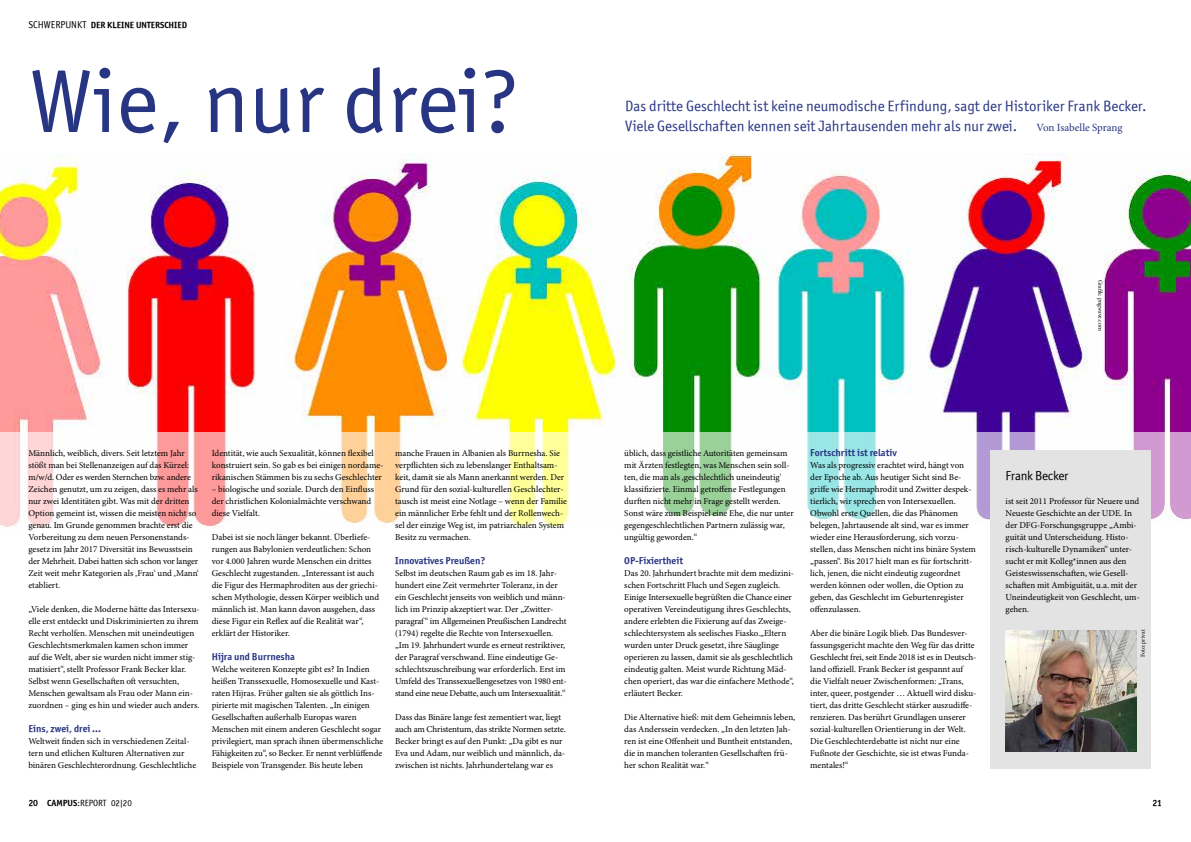
<style>
.page{position:relative;width:1191px;height:842px;background:#fff}
.page>*{position:absolute;margin:0;border:0;box-sizing:border-box;transform-origin:0 0}
.t1{font:89.6px "Officina Sans ITCTT Book";color:#283583}
.t2{font:15px/20px "Officina Sans ITCTT Book";color:#283583}
.t3{font:13px "Officina Sans ITCTT Book";letter-spacing:-.02em;color:#000}
.t4{font:11px "Minion Pro";letter-spacing:-.01em;color:#283583}
.t5{font:10px "Officina Sans ITCTT Bold";color:#283583}
.t6{font:9px/12px "Minion Pro";color:#000}
.t7{font:9px "Officina Sans ITCTT Bold";color:#000}
.t8{font:9px "Officina Sans ITCTT Book";color:#000}
.t9{font:6px "Minion Pro";letter-spacing:-.01em;color:#000}
.s1{font-family:"Officina Sans ITCTT Book";font-size:10px}
.s2{font-family:"Officina Sans ITCTT Bold"}
</style>
<div class="page">
<img style="left:0;top:153px;width:1191px;height:279px">
<svg style="left:0;top:432px;width:1191px;height:189px"></svg>
<div style="left:990px;top:450px;width:160px;height:318px;background:#e3e3e3"></div>
<img style="left:1005px;top:630px;width:131px;height:121px">
<p class="t7" style="left:28px;top:20px;width:160px"><span class="s1">SCHWERPUNKT</span> DER KLEINE UNTERSCHIED</p>
<h1 class="t1" style="left:30px;top:50px;width:490px">Wie, nur drei?</h1>
<p class="t6" style="left:28px;top:447px;width:172px">Männlich, weiblich, divers. Seit letztem Jahr stößt man bei Stellenanzeigen auf das Kürzel: m/w/d. Oder es werden Sternchen bzw. andere Zeichen genutzt, um zu zeigen, dass es mehr als nur zwei Identitäten gibt. Was mit der dritten Option gemeint ist, wissen die meisten nicht so genau. Im Grunde genommen brachte erst die Vorbereitung zu dem neuen Personenstands&shy;gesetz im Jahr 2017 Diversität ins Bewusstsein der Mehrheit. Dabei hatten sich schon vor langer Zeit weit mehr Kategorien als ‚Frau‘ und ‚Mann‘ etabliert.</p>
<p class="t6" style="left:28px;top:603px;width:173px">„Viele denken, die Moderne hätte das Intersexu&shy;elle erst entdeckt und Diskriminierten zu ihrem Recht verholfen. Menschen mit uneindeutigen Geschlechtsmerkmalen kamen schon immer auf die Welt, aber sie wurden nicht immer stig&shy;matisiert“, stellt Professor Frank Becker klar.<br>Selbst wenn Gesellschaften oft versuchten, Menschen gewaltsam als Frau oder Mann ein&shy;zuordnen – ging es hin und wieder auch anders.</p>
<p class="t5" style="left:28px;top:722px;width:74px">Eins, zwei, drei ...</p>
<p class="t6" style="left:28px;top:735px;width:169px">Weltweit finden sich in verschiedenen Zeital&shy;tern und etlichen Kulturen Alternativen zur binären Geschlechterordnung. Geschlechtliche</p>
<p class="t8" style="left:28px;top:798px;width:105px"><span class="s2">20 CAMPUS</span>:REPORT 02|20</p>
<p class="t6" style="left:212px;top:447px;width:173px">Identität, wie auch Sexualität, können flexibel konstruiert sein. So gab es bei einigen nordame&shy;rikanischen Stämmen bis zu sechs Geschlechter</p>
<p class="t6" style="left:212px;top:483px;width:164px">– biologische und soziale. Durch den Einfluss der christlichen Kolonialmächte verschwand diese Vielfalt.</p>
<p class="t6" style="left:212px;top:531px;width:169px">Dabei ist sie noch länger bekannt. Überliefe&shy;rungen aus Babylonien verdeutlichen: Schon vor 4.000 Jahren wurde Menschen ein drittes Geschlecht zugestanden. „Interessant ist auch die Figur des Hermaphroditen aus der griechi&shy;schen Mythologie, dessen Körper weiblich und männlich ist. Man kann davon ausgehen, dass diese Figur ein Reflex auf die Realität war“, erklärt der Historiker.</p>
<p class="t5" style="left:212px;top:650px;width:85px">Hijra und Burrnesha</p>
<p class="t6" style="left:212px;top:663px;width:173px">Welche weiteren Konzepte gibt es? In Indien heißen Transsexuelle, Homosexuelle und Kast&shy;raten Hijras. Früher galten sie als göttlich Ins&shy;pirierte mit magischen Talenten. „In einigen Gesellschaften außerhalb Europas waren Menschen mit einem anderen Geschlecht sogar privilegiert, man sprach ihnen übermenschliche Fähigkeiten zu“, so Becker. Er nennt verblüffende Beispiele von Transgender. Bis heute leben</p>
<p class="t6" style="left:395px;top:447px;width:173px">manche Frauen in Albanien als Burrnesha. Sie verpflichten sich zu lebenslanger Enthaltsam&shy;keit, damit sie als Mann anerkannt werden. Der Grund für den sozial-kulturellen Geschlechter&shy;tausch ist meist eine Notlage – wenn der Familie ein männlicher Erbe fehlt und der Rollenwech&shy;sel der einzige Weg ist, im patriarchalen System Besitz zu vermachen.</p>
<p class="t5" style="left:395px;top:554px;width:92px">Innovatives Preußen?</p>
<p class="t6" style="left:395px;top:567px;width:173px">Selbst im deutschen Raum gab es im 18. Jahr&shy;hundert eine Zeit vermehrter Toleranz, in der ein Geschlecht jenseits von weiblich und männ&shy;lich im Prinzip akzeptiert war. Der „Zwitter&shy;paragraf“ im Allgemeinen Preußischen Landrecht (1794) regelte die Rechte von Intersexuellen. „Im 19. Jahrhundert wurde es erneut restriktiver, der Paragraf verschwand. Eine eindeutige Ge&shy;schlechtszuschreibung war erforderlich. Erst im Umfeld des Transsexuellengesetzes von 1980 ent&shy;stand eine neue Debatte, auch um Intersexualität.“</p>
<p class="t6" style="left:395px;top:711px;width:172px">Dass das Binäre lange fest zementiert war, liegt auch am Christentum, das strikte Normen setzte.<br>Becker bringt es auf den Punkt: „Da gibt es nur Eva und Adam, nur weiblich und männlich, da&shy;zwischen ist nichts. Jahrhundertelang war es</p>
<h2 class="t2" style="left:625px;top:96px;width:523px">Das dritte Geschlecht ist keine neumodische Erfindung, sagt der Historiker Frank Becker.<br>Viele Gesellschaften kennen seit Jahrtausenden mehr als nur zwei.</h2>
<p class="t4" style="left:1036px;top:121px;width:88px">Von Isabelle Sprang</p>
<p class="t9" style="left:1104px;top:280px;width:52px;rotate:90deg">Grafik: pngwave.com</p>
<p class="t6" style="left:624px;top:447px;width:171px">üblich, dass geistliche Autoritäten gemeinsam mit Ärzten festlegten, was Menschen sein soll&shy;ten, die man als ,geschlechtlich uneindeutig' klassifizierte. Einmal getroffene Festlegungen durften nicht mehr in Frage gestellt werden.<br>Sonst wäre zum Beispiel eine Ehe, die nur unter gegengeschlechtlichen Partnern zulässig war, ungültig geworden.“</p>
<p class="t5" style="left:624px;top:554px;width:60px">OP-Fixiertheit</p>
<p class="t6" style="left:624px;top:567px;width:171px">Das 20. Jahrhundert brachte mit dem medizini&shy;schen Fortschritt Fluch und Segen zugleich.<br>Einige Intersexuelle begrüßten die Chance einer operativen Vereindeutigung ihres Geschlechts, andere erlebten die Fixierung auf das Zweige&shy;schlechtersystem als seelisches Fiasko.„Eltern wurden unter Druck gesetzt, ihre Säuglinge operieren zu lassen, damit sie als geschlechtlich eindeutig galten. Meist wurde Richtung Mäd&shy;chen operiert, das war die einfachere Methode“, erläutert Becker.</p>
<p class="t6" style="left:624px;top:711px;width:172px">Die Alternative hieß: mit dem Geheimnis leben, das Anderssein verdecken. „In den letzten Jah&shy;ren ist eine Offenheit und Buntheit entstanden, die in manchen toleranten Gesellschaften frü&shy;her schon Realität war.“</p>
<p class="t5" style="left:810px;top:446px;width:88px">Fortschritt ist relativ</p>
<p class="t6" style="left:810px;top:459px;width:167px">Was als progressiv erachtet wird, hängt von der Epoche ab. Aus heutiger Sicht sind Be&shy;griffe wie Hermaphrodit und Zwitter despek&shy;tierlich, wir sprechen von Intersexuellen.<br>Obwohl erste Quellen, die das Phänomen belegen, Jahrtausende alt sind, war es immer wieder eine Herausforderung, sich vorzu&shy;stellen, dass Menschen nicht ins binäre System „passen“. Bis 2017 hielt man es für fortschritt&shy;lich, jenen, die nicht eindeutig zugeordnet werden können oder wollen, die Option zu geben, das Geschlecht im Geburtenregister offenzulassen.</p>
<p class="t6" style="left:810px;top:627px;width:167px">Aber die binäre Logik blieb. Das Bundesver&shy;fassungsgericht machte den Weg für das dritte Geschlecht frei, seit Ende 2018 ist es in Deutsch&shy;land offiziell. Frank Becker ist gespannt auf die Vielfalt neuer Zwischenformen: „Trans, inter, queer, postgender … Aktuell wird disku&shy;tiert, das dritte Geschlecht stärker auszudiffe&shy;renzieren. Das berührt Grundlagen unserer sozial-kulturellen Orientierung in der Welt.<br>Die Geschlechterdebatte ist nicht nur eine Fußnote der Geschichte, sie ist etwas Funda&shy;mentales!“</p>
<p class="t9" style="left:1139px;top:657px;width:29px;rotate:-90deg">Foto: privat</p>
<h3 class="t3" style="left:1005px;top:468px;width:64px">Frank Becker</h3>
<p class="t6" style="left:1005px;top:495px;width:136px">ist seit 2011 Professor für Neuere und Neueste Geschichte an der UDE. In der DFG-Forschungsgruppe „Ambi&shy;guität und Unterscheidung. Histo&shy;risch-kulturelle Dynamiken“ unter&shy;sucht er mit Kolleg*innen aus den Geisteswissenschaften, wie Gesell&shy;schaften mit Ambiguität, u.a. mit der Uneindeutigkeit von Geschlecht, um&shy;gehen.</p>
<p class="t7" style="left:1152px;top:798px;width:11px">21</p>
</div>
